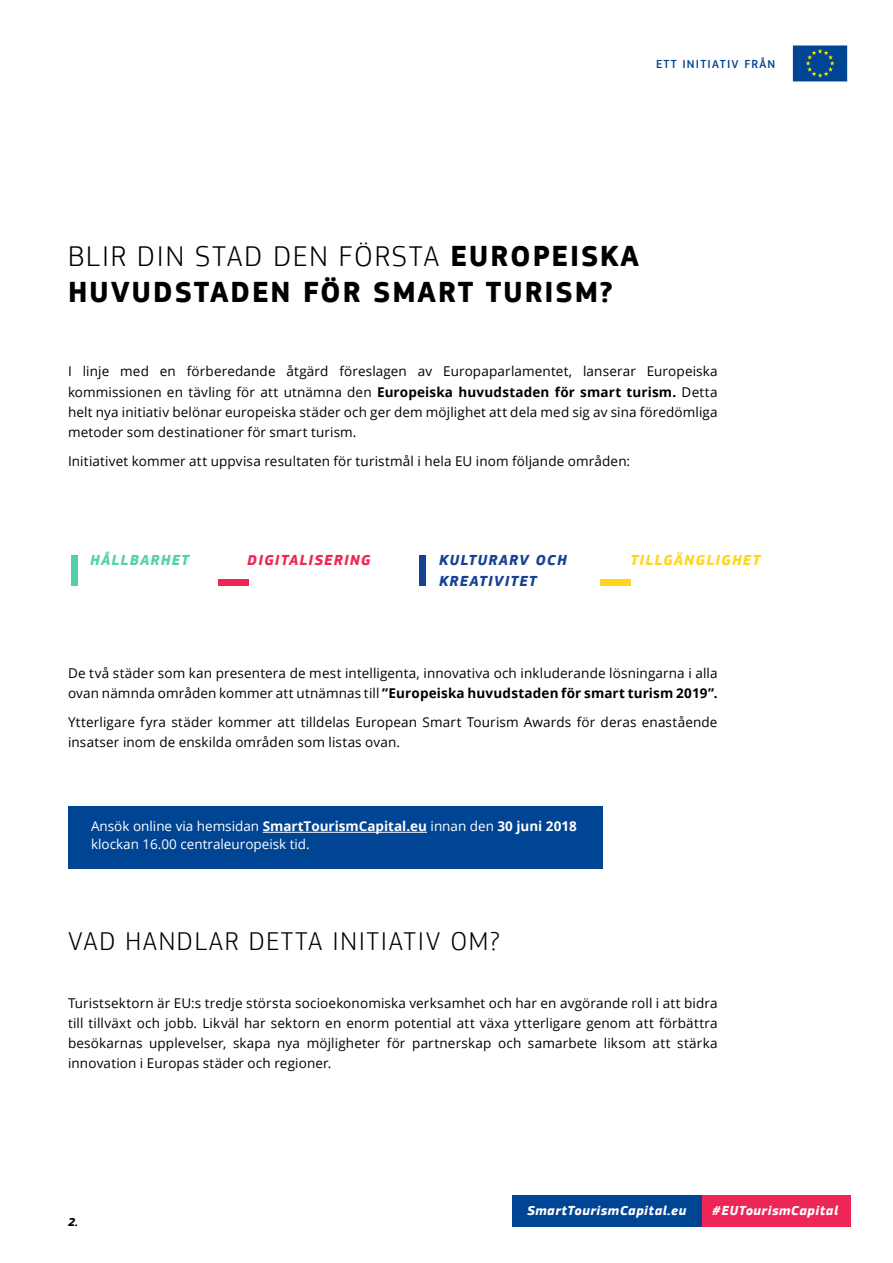
<style>
.page{position:relative;width:893px;height:1263px;background:#fff}
.page>*{position:absolute;margin:0;border:0;box-sizing:border-box;transform-origin:0 0}
.t1{font:700 30px/36px "EC Square Sans Pro";letter-spacing:.06em;color:#000}
.t2{font:300 27px "EC Square Sans Pro";letter-spacing:.06em;color:#000}
.t3{font:italic 700 15px/20.9px "EC Square Sans Pro";letter-spacing:.08em;color:#164194}
.t4{font:italic 700 15px "EC Square Sans Pro";letter-spacing:.08em;color:#f02657}
.t5{font:italic 700 15px "EC Square Sans Pro";letter-spacing:.08em;color:#ffd61a}
.t6{font:italic 700 15px "EC Square Sans Pro";letter-spacing:.08em;color:#54cfad}
.t7{font:13.5px/20.2px "Open Sans";letter-spacing:.01em;color:#000;text-align:justify}
.t8{font:13.5px/18px "Open Sans";color:#fff}
.t9{font:italic 700 13.5px "EC Square Sans Pro";letter-spacing:.04em;color:#fff}
.t10{font:500 12px "EC Square Sans Pro";letter-spacing:.1em;color:#004494}
.t11{font:italic 700 12px "EC Square Sans Pro";color:#000}
.s1{font-weight:300}
.s2{font-weight:700}
</style>
<div class="page">
<div style="left:702px;top:1195px;width:149px;height:31px;background:#ee2656"></div>
<div style="left:513px;top:1195px;width:189px;height:31px;background:#004494"></div>
<svg style="left:792px;top:45px;width:55px;height:37px;background:#165391"></svg>
<div style="left:71px;top:555px;width:6px;height:30px;background:#54cfad"></div>
<div style="left:419px;top:555px;width:6px;height:30px;background:#164194"></div>
<div style="left:218px;top:579px;width:30px;height:6px;background:#f02657"></div>
<div style="left:600px;top:579px;width:31px;height:6px;background:#ffd61a"></div>
<div style="left:68px;top:806px;width:534px;height:63px;background:#004494"></div>
<hr style="left:263px;top:832px;width:164px;height:1px;background:#fff">
<p class="t10" style="left:656px;top:57px;width:121px">ETT INITIATIV FRÅN</p>
<h1 class="t1" style="left:68px;top:239px;width:573px"><span class="s1">BLIR DIN STAD DEN FÖRSTA</span> EUROPEISKA<br>HUVUDSTADEN FÖR SMART TURISM?</h1>
<p class="t7" style="left:68px;top:361px;width:651px">I linje med en förberedande åtgärd föreslagen av Europaparlamentet, lanserar Europeiska kommissionen en tävling för att utnämna den <span class="s2">Europeiska huvudstaden för smart turism.</span> Detta helt nya initiativ belönar europeiska städer och ger dem möjlighet att dela med sig av sina föredömliga metoder som destinationer för smart turism.</p>
<p class="t7" style="left:68px;top:450px;width:564px">Initiativet kommer att uppvisa resultaten för turistmål i hela EU inom följande områden:</p>
<p class="t6" style="left:90px;top:551px;width:100px">HÅLLBARHET</p>
<p class="t4" style="left:247px;top:551px;width:125px">DIGITALISERING</p>
<p class="t3" style="left:439px;top:550px;width:129px">KULTURARV OCH<br>KREATIVITET</p>
<p class="t5" style="left:631px;top:551px;width:131px">TILLGÄNGLIGHET</p>
<p class="t7" style="left:68px;top:663px;width:651px">De två städer som kan presentera de mest intelligenta, innovativa och inkluderande lösningarna i alla ovan nämnda områden kommer att utnämnas till <span class="s2">”Europeiska huvudstaden för smart turism 2019”.</span></p>
<p class="t7" style="left:68px;top:712px;width:651px">Ytterligare fyra städer kommer att tilldelas European Smart Tourism Awards för deras enastående insatser inom de enskilda områden som listas ovan.</p>
<p class="t8" style="left:91px;top:817px;width:487px">Ansök online via hemsidan <span class="s2">SmartTourismCapital.eu</span> innan den <span class="s2">30 juni 2018 </span>klockan 16.00 centraleuropeisk tid.</p>
<h2 class="t2" style="left:68px;top:925px;width:433px">VAD HANDLAR DETTA INITIATIV OM?</h2>
<p class="t7" style="left:68px;top:992px;width:651px">Turistsektorn är EU:s tredje största socioekonomiska verksamhet och har en avgörande roll i att bidra till tillväxt och jobb. Likväl har sektorn en enorm potential att växa ytterligare genom att förbättra besökarnas upplevelser, skapa nya möjligheter för partnerskap och samarbete liksom att stärka innovation i Europas städer och regioner.</p>
<p class="t11" style="left:68px;top:1215px;width:11px">2.</p>
<p class="t9" style="left:527px;top:1202px;width:161px">SmartTourismCapital.eu</p>
<p class="t9" style="left:712px;top:1202px;width:127px">#EUTourismCapital</p>
</div>
